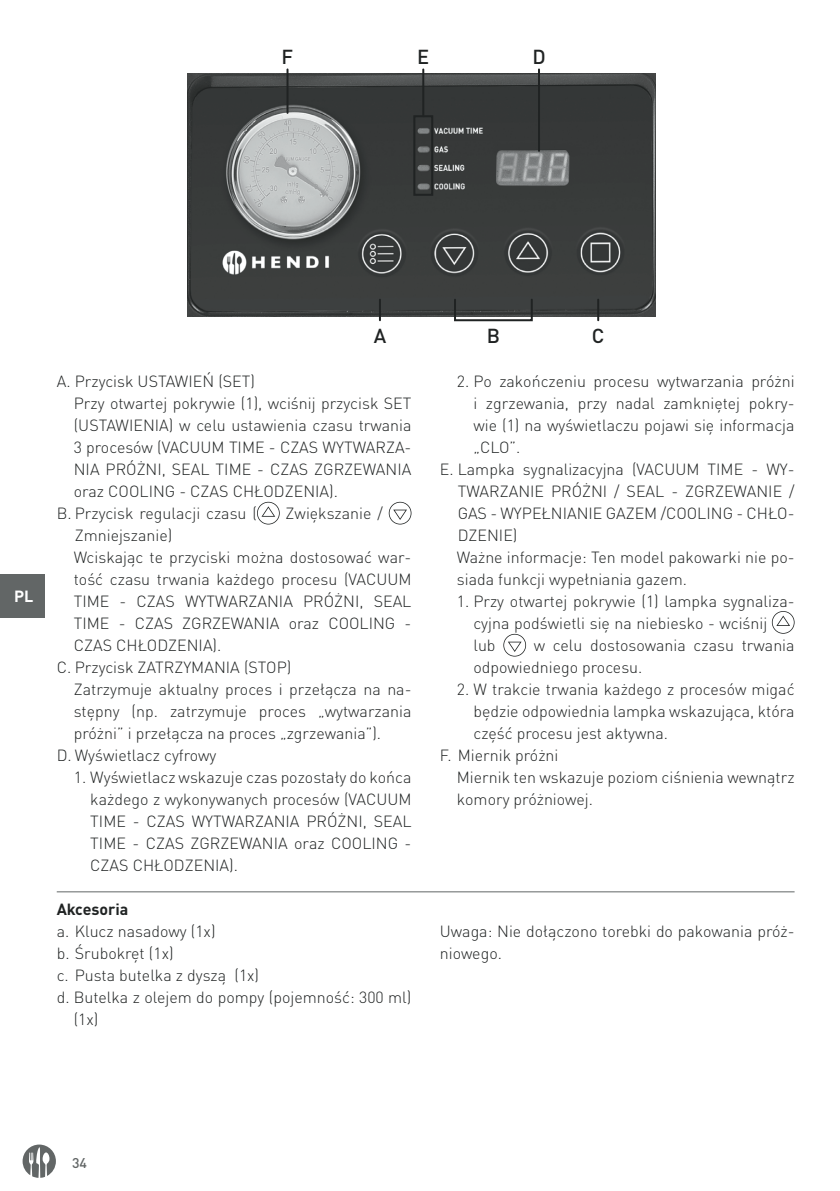
<style>
.page{position:relative;width:840px;height:1191px;background:#fff}
.page>*{position:absolute;margin:0;border:0;box-sizing:border-box;transform-origin:0 0}
.t1{font:500 20px "DIN Pro";color:#202323}
.t2{font:300 16px/22px "DIN Pro";color:#202323}
.t3{font:700 16px "DIN Pro";color:#202323}
.t4{font:700 16px "DIN Pro";color:#fff}
.t5{font:500 14px "DIN Pro";color:#626666}
</style>
<div class="page">
<div style="left:0;top:574px;width:44px;height:43px;background:#626666"></div>
<svg style="left:23px;top:1144px;width:33px;height:33px"></svg>
<img style="left:187px;top:73px;width:468px;height:243px">
<hr style="left:379px;top:300px;width:2px;height:20px;background:#202323">
<hr style="left:286px;top:69px;width:2px;height:44px;background:#202323">
<hr style="left:422px;top:69px;width:2px;height:47px;background:#202323">
<hr style="left:537px;top:69px;width:2px;height:82px;background:#202323">
<div style="left:454px;top:299px;width:78px;height:22px;border:2px solid #202323"></div>
<hr style="left:597px;top:300px;width:2px;height:20px;background:#202323">
<div style="left:413px;top:115px;width:20px;height:81px;border:2px solid #202323"></div>
<svg style="left:257px;top:502px;width:22px;height:22px"></svg>
<svg style="left:388px;top:502px;width:23px;height:22px"></svg>
<svg style="left:771px;top:611px;width:23px;height:23px"></svg>
<svg style="left:503px;top:634px;width:22px;height:22px"></svg>
<hr style="left:57px;top:891px;width:737px;height:1px;background:#626666">
<p class="t1" style="left:281px;top:40px;width:13px">F</p>
<p class="t1" style="left:417px;top:40px;width:14px">E</p>
<p class="t1" style="left:532px;top:40px;width:15px">D</p>
<p class="t4" style="left:14px;top:583px;width:21px">PL</p>
<p class="t1" style="left:373px;top:319px;width:14px">A</p>
<p class="t2" style="left:57px;top:369px;width:200px">A. Przycisk USTAWIEŃ (SET)</p>
<p class="t2" style="left:74px;top:391px;width:339px">Przy otwartej pokrywie (1), wciśnij przycisk SET</p>
<p class="t2" style="left:74px;top:413px;width:339px">(USTAWIENIA) w celu ustawienia czasu trwania</p>
<p class="t2" style="left:74px;top:435px;width:339px">3 procesów (VACUUM TIME - CZAS WYTWARZA-</p>
<p class="t2" style="left:74px;top:457px;width:339px">NIA PRÓŻNI, SEAL TIME - CZAS ZGRZEWANIA</p>
<p class="t2" style="left:74px;top:479px;width:265px">oraz COOLING - CZAS CHŁODZENIA).</p>
<p class="t2" style="left:57px;top:501px;width:202px">B. Przycisk regulacji czasu (</p>
<p class="t2" style="left:285px;top:501px;width:99px">Zwiększanie /</p>
<p class="t2" style="left:75px;top:523px;width:99px">Zmniejszanie)</p>
<p class="t2" style="left:74px;top:545px;width:339px">Wciskając te przyciski można dostosować war-</p>
<p class="t2" style="left:74px;top:567px;width:339px">tość czasu trwania każdego procesu (VACUUM</p>
<p class="t2" style="left:74px;top:589px;width:339px">TIME - CZAS WYTWARZANIA PRÓŻNI, SEAL</p>
<p class="t2" style="left:74px;top:611px;width:339px">TIME - CZAS ZGRZEWANIA oraz COOLING -</p>
<p class="t2" style="left:74px;top:633px;width:149px">CZAS CHŁODZENIA).</p>
<p class="t2" style="left:57px;top:655px;width:236px">C. Przycisk ZATRZYMANIA (STOP)</p>
<p class="t2" style="left:74px;top:677px;width:339px">Zatrzymuje aktualny proces i przełącza na na-</p>
<p class="t2" style="left:74px;top:699px;width:339px">stępny (np. zatrzymuje proces „wytwarzania</p>
<p class="t2" style="left:74px;top:721px;width:309px">próżni” i przełącza na proces „zgrzewania”).</p>
<p class="t2" style="left:57px;top:743px;width:161px">D. Wyświetlacz cyfrowy</p>
<p class="t2" style="left:90px;top:765px;width:322px;text-align:justify;text-indent:-17px">1. Wyświetlacz wskazuje czas pozostały do końca każdego z wykonywanych procesów (VACUUM TIME - CZAS WYTWARZANIA PRÓŻNI, SEAL TIME - CZAS ZGRZEWANIA oraz COOLING - CZAS CHŁODZENIA).</p>
<p class="t3" style="left:57px;top:896px;width:73px">Akcesoria</p>
<p class="t2" style="left:57px;top:919px;width:160px">a. Klucz nasadowy (1x)</p>
<p class="t2" style="left:57px;top:941px;width:118px">b. Śrubokręt (1x)</p>
<p class="t2" style="left:57px;top:963px;width:204px">c. Pusta butelka z dyszą (1x)</p>
<p class="t2" style="left:57px;top:985px;width:356px">d. Butelka z olejem do pompy (pojemność: 300 ml)</p>
<p class="t2" style="left:74px;top:1007px;width:26px">(1x)</p>
<p class="t1" style="left:486px;top:319px;width:15px">B</p>
<p class="t1" style="left:591px;top:319px;width:14px">C</p>
<p class="t2" style="left:456px;top:369px;width:339px">2. Po zakończeniu procesu wytwarzania próżni</p>
<p class="t2" style="left:473px;top:391px;width:322px">i zgrzewania, przy nadal zamkniętej pokry-</p>
<p class="t2" style="left:473px;top:413px;width:322px">wie (1) na wyświetlaczu pojawi się informacja</p>
<p class="t2" style="left:473px;top:435px;width:49px">„CLO”.</p>
<p class="t2" style="left:439px;top:457px;width:356px">E. Lampka sygnalizacyjna (VACUUM TIME - WY-</p>
<p class="t2" style="left:457px;top:479px;width:338px">TWARZANIE PRÓŻNI / SEAL - ZGRZEWANIE /</p>
<p class="t2" style="left:457px;top:501px;width:338px">GAS - WYPEŁNIANIE GAZEM /COOLING - CHŁO-</p>
<p class="t2" style="left:457px;top:523px;width:61px">DZENIE)</p>
<p class="t2" style="left:456px;top:545px;width:339px">Ważne informacje: Ten model pakowarki nie po-</p>
<p class="t2" style="left:456px;top:567px;width:231px">siada funkcji wypełniania gazem.</p>
<p class="t2" style="left:473px;top:589px;width:322px;text-indent:-17px">1. Przy otwartej pokrywie (1) lampka sygnaliza&shy;cyjna podświetli się na niebiesko - wciśnij<br>lub</p>
<p class="t2" style="left:473px;top:633px;width:322px;text-indent:60px">w celu dostosowania czasu trwania odpowiedniego procesu.</p>
<p class="t2" style="left:456px;top:677px;width:339px">2. W trakcie trwania każdego z procesów migać</p>
<p class="t2" style="left:473px;top:699px;width:322px">będzie odpowiednia lampka wskazująca, która</p>
<p class="t2" style="left:473px;top:721px;width:196px">część procesu jest aktywna.</p>
<p class="t2" style="left:439px;top:743px;width:120px">F. Miernik próżni</p>
<p class="t2" style="left:456px;top:765px;width:339px">Miernik ten wskazuje poziom ciśnienia wewnątrz</p>
<p class="t2" style="left:456px;top:787px;width:137px">komory próżniowej.</p>
<p class="t2" style="left:439px;top:919px;width:356px">Uwaga: Nie dołączono torebki do pakowania próż&shy;niowego.</p>
<p class="t5" style="left:72px;top:1151px;width:16px">34</p>
</div>
